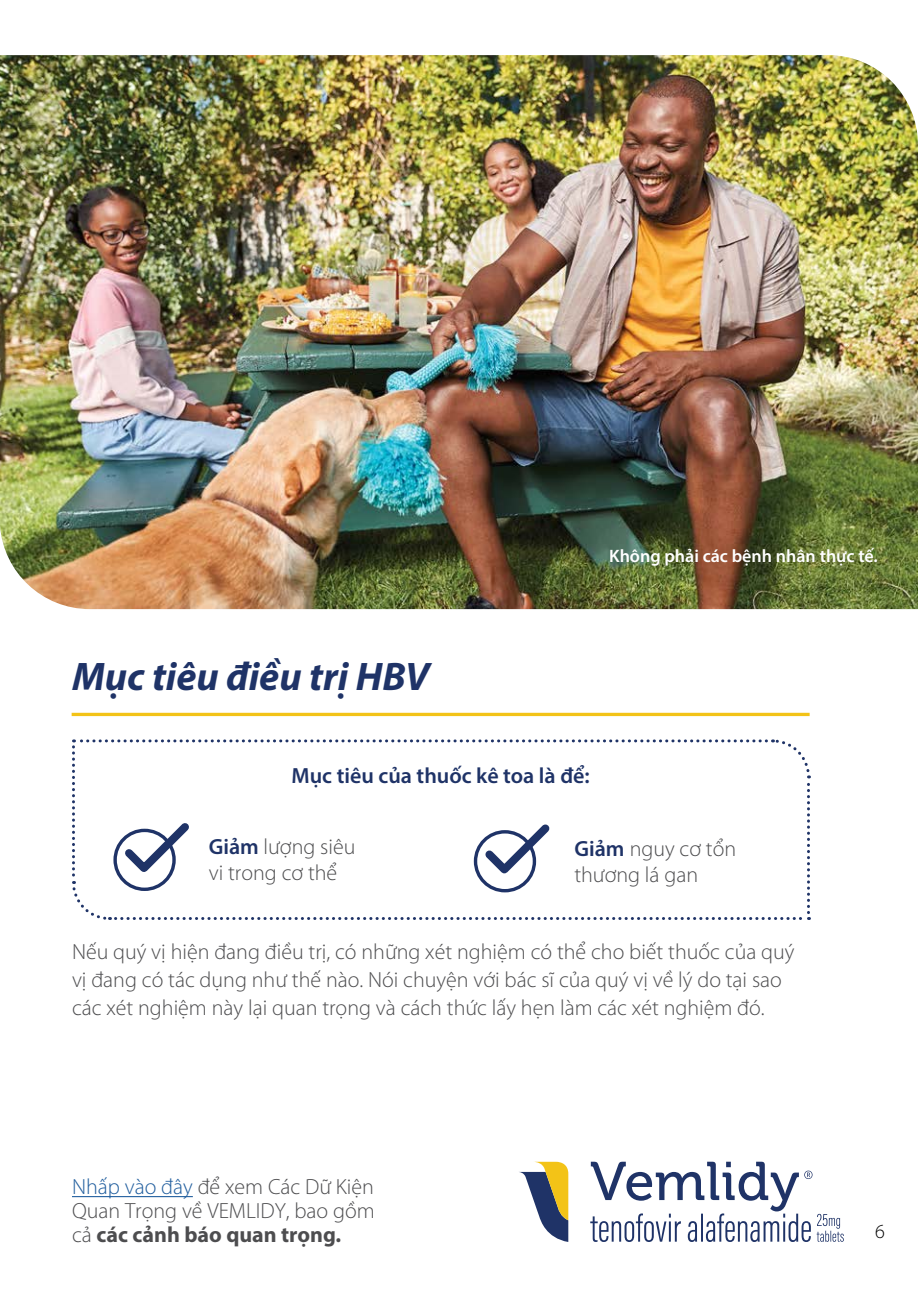
<style>
.page{position:relative;width:918px;height:1296px;background:#fff}
.page>*{position:absolute;margin:0;border:0;box-sizing:border-box;transform-origin:0 0}
.t1{font:italic 700 40px "Myriad Pro";color:#1f3367}
.t2{font:300 22px/24px "Myriad Pro";color:#4d4d4f}
.t3{font:600 22px "Myriad Pro";color:#1f3367}
.t4{font:300 20px "Myriad Pro";color:#000}
.t5{font:600 18px "Myriad Pro";color:#fff}
.s1{font-weight:600;color:#1f3367}
.s2{color:#215e9e}
.s3{font-weight:700}
</style>
<div class="page">
<hr style="left:72px;top:1196px;width:121px;height:1px;background:#215e9e">
<svg style="left:590px;top:1162px;width:254px;height:80px"></svg>
<svg style="left:519px;top:1162px;width:49px;height:80px"></svg>
<img style="left:0;top:55px;width:918px;height:554px">
<svg style="left:72px;top:739px;width:739px;height:181px"></svg>
<hr style="left:72px;top:713px;width:738px;height:3px;background:#f3c317">
<p class="t5" style="left:609px;top:545px;width:270px">Không phải các bệnh nhân thực tế.</p>
<h1 class="t1" style="left:72px;top:650px;width:359px">Mục tiêu điều trị HBV</h1>
<p class="t3" style="left:292px;top:761px;width:300px">Mục tiêu của thuốc kê toa là để:</p>
<p class="t2" style="left:209px;top:834px;width:148px;line-height:26px"><span class="s1">Giảm</span> lượng siêu vi trong cơ thể</p>
<p class="t2" style="left:574px;top:835px;width:163px;line-height:26px"><span class="s1">Giảm</span> nguy cơ tổn thương lá gan</p>
<p class="t2" style="left:72px;top:937px;width:724px;line-height:28px">Nếu quý vị hiện đang điều trị, có những xét nghiệm có thể cho biết thuốc của quý vị đang có tác dụng như thế nào. Nói chuyện với bác sĩ của quý vị về lý do tại sao các xét nghiệm này lại quan trọng và cách thức lấy hẹn làm các xét nghiệm đó.</p>
<p class="t2" style="left:72px;top:1175px;width:304px;text-align:justify"><span class="s2">Nhấp vào đây</span> để xem Các Dữ Kiện Quan Trọng về VEMLIDY, bao gồm cả <span class="s3">các cảnh báo quan trọng.</span></p>
<p class="t4" style="left:875px;top:1219px;width:11px">6</p>
</div>
